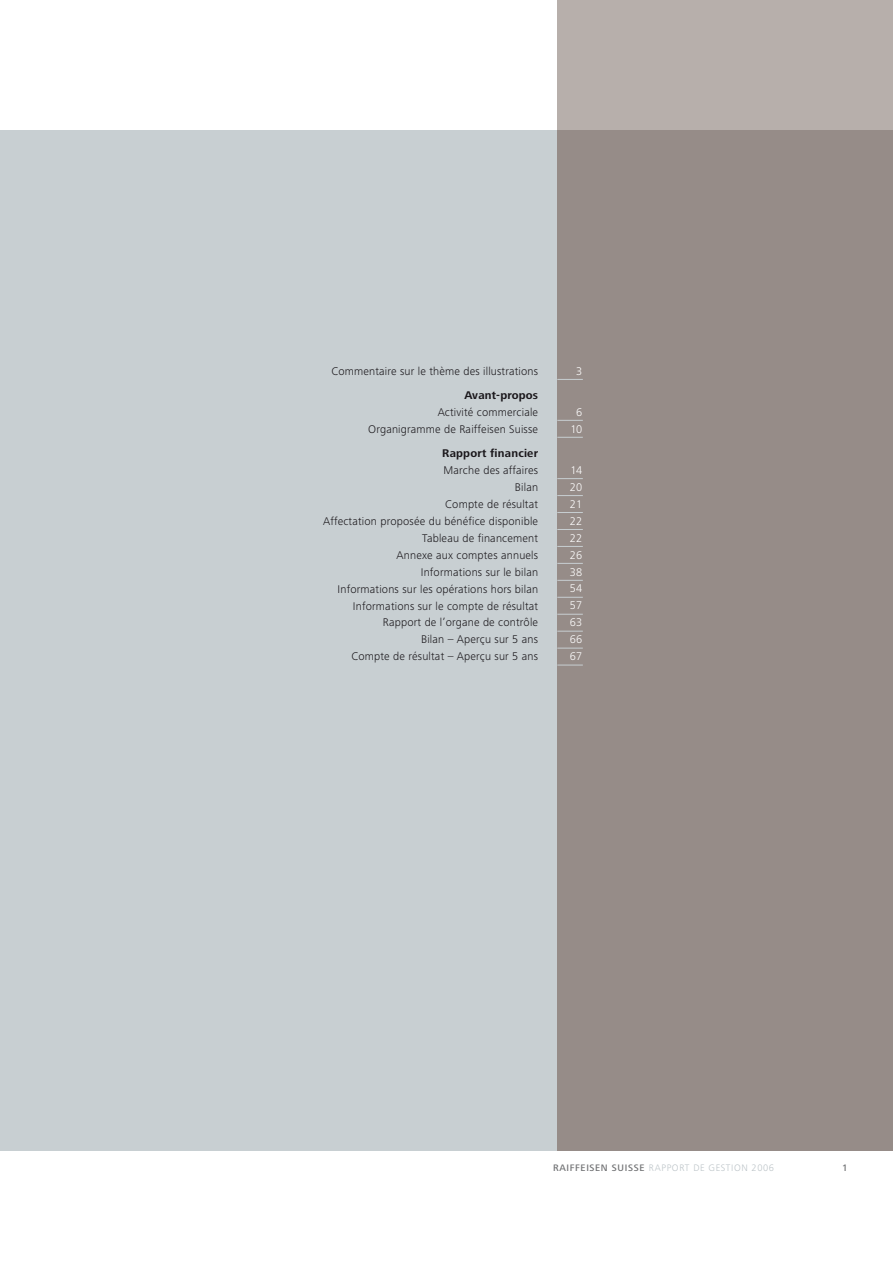
<style>
.page{position:relative;width:893px;height:1263px;background:#fff}
.page>*{position:absolute;margin:0;border:0;box-sizing:border-box;transform-origin:0 0}
.t1{font:300 11.55px/17px "Frutiger Next LT";letter-spacing:.015em;color:#1a171b;text-align:right}
.t2{font:700 11.55px "Frutiger Next LT";letter-spacing:.015em;color:#1a171b}
.t3{font:300 11.55px/17px "Frutiger Next LT";letter-spacing:.015em;color:#fff;text-align:center}
.t4{font:300 9.75px "Frutiger Next LT";letter-spacing:.065em;color:#bac2c6}
.t5{font:500 9.75px "Frutiger Next LT";color:#6f7072}
.s1{font-weight:500;color:#6f7072}
</style>
<div class="page">
<div style="left:0;top:131px;width:557px;height:1020px;background:#c8cfd2"></div>
<div style="left:557px;top:0;width:335px;height:131px;background:#b7afab"></div>
<div style="left:557px;top:131px;width:335px;height:1020px;background:#968c88"></div>
<svg style="left:557px;top:379px;width:26px;height:1px"></svg>
<svg style="left:557px;top:420px;width:26px;height:1px"></svg>
<svg style="left:557px;top:437px;width:26px;height:1px"></svg>
<svg style="left:557px;top:478px;width:26px;height:1px"></svg>
<svg style="left:557px;top:495px;width:26px;height:1px"></svg>
<svg style="left:557px;top:512px;width:26px;height:1px"></svg>
<svg style="left:557px;top:529px;width:26px;height:1px"></svg>
<svg style="left:557px;top:546px;width:26px;height:1px"></svg>
<svg style="left:557px;top:563px;width:26px;height:1px"></svg>
<svg style="left:557px;top:580px;width:26px;height:1px"></svg>
<svg style="left:557px;top:597px;width:26px;height:1px"></svg>
<svg style="left:557px;top:614px;width:26px;height:1px"></svg>
<svg style="left:557px;top:631px;width:26px;height:1px"></svg>
<svg style="left:557px;top:648px;width:26px;height:1px"></svg>
<svg style="left:557px;top:665px;width:26px;height:1px"></svg>
<p class="t1" style="left:331px;top:364px;width:208px">Commentaire sur le thème des illustrations</p>
<p class="t2" style="left:464px;top:391px;width:75px">Avant-propos</p>
<p class="t1" style="left:368px;top:405px;width:171px">Activité commerciale<br>Organigramme de Raiffeisen Suisse</p>
<p class="t2" style="left:442px;top:449px;width:97px">Rapport financier</p>
<p class="t1" style="left:323px;top:463px;width:217px">Marche des affaires<br>Bilan<br>Compte de résultat<br>Affectation proposée du bénéfice disponible<br>Tableau de financement<br>Annexe aux comptes annuels<br>Informations sur le bilan<br>Informations sur les opérations hors bilan<br>Informations sur le compte de résultat<br>Rapport de l’organe de contrôle<br>Bilan – Aperçu sur 5 ans<br>Compte de résultat – Aperçu sur 5 ans</p>
<p class="t3" style="left:576px;top:364px;width:8px">3</p>
<p class="t3" style="left:570px;top:405px;width:13px">6<br>10</p>
<p class="t3" style="left:570px;top:463px;width:14px;text-align:justify">14<br>20<br>21<br>22<br>22<br>26<br>38<br>54<br>57<br>63<br>66<br>67</p>
<p class="t4" style="left:553px;top:1164px;width:222px"><span class="s1">RAIFFEISEN SUISSE</span> RAPPORT DE GESTION 2006</p>
<p class="t5" style="left:842px;top:1164px;width:7px">1</p>
</div>
